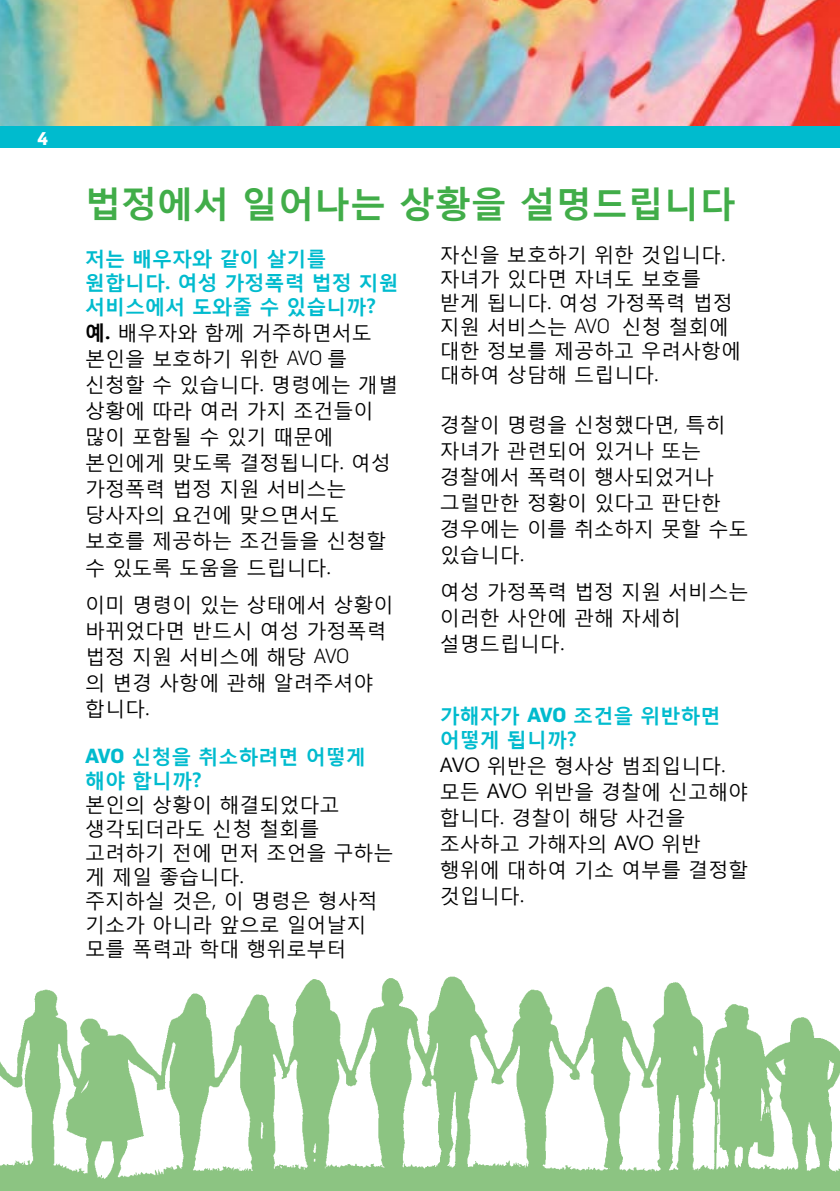
<style>
.page{position:relative;width:840px;height:1191px;background:#fff}
.page>*{position:absolute;margin:0;border:0;box-sizing:border-box;transform-origin:0 0}
.t1{font:700 36px "Malgun Gothic";color:#41ad49}
.t2{font:20px/26px "Malgun Gothic";color:#000}
.t3{font:700 20px/24px "Malgun Gothic";color:#00bbce}
.t4{font:700 18px "Flama";color:#fff}
.s1{font-weight:700}
.s2{font-family:"Flama";font-weight:300}
.s3{font-family:"Flama"}
</style>
<div class="page">
<img style="left:0;top:0;width:839px;height:126px">
<div style="left:0;top:126px;width:839px;height:21px;background:#00bbce"></div>
<img style="left:0;top:976px;width:839px;height:215px">
<p class="t4" style="left:37px;top:126px;width:13px">4</p>
<h1 class="t1" style="left:85px;top:180px;width:652px">법정에서 일어나는 상황을 설명드립니다</h1>
<p class="t3" style="left:85px;top:246px;width:315px">저는 배우자와 같이 살기를 원합니다. 여성 가정폭력 법정 지원 서비스에서 도와줄 수 있습니까?</p>
<p class="t2" style="left:85px;top:319px;width:314px"><span class="s1">예.</span> 배우자와 함께 거주하면서도 본인을 보호하기 위한 <span class="s2">AVO</span> 를 신청할 수 있습니다. 명령에는 개별 상황에 따라 여러 가지 조건들이 많이 포함될 수 있기 때문에 본인에게 맞도록 결정됩니다. 여성 가정폭력 법정 지원 서비스는 당사자의 요건에 맞으면서도 보호를 제공하는 조건들을 신청할 수 있도록 도움을 드립니다.</p>
<p class="t2" style="left:85px;top:591px;width:310px">이미 명령이 있는 상태에서 상황이 바뀌었다면 반드시 여성 가정폭력 법정 지원 서비스에 해당 <span class="s2">AVO<br></span>의 변경 사항에 관해 알려주셔야 합니다.</p>
<p class="t3" style="left:85px;top:744px;width:282px"><span class="s3">AVO</span> 신청을 취소하려면 어떻게 해야 합니까?</p>
<p class="t2" style="left:85px;top:792px;width:310px;line-height:24px">본인의 상황이 해결되었다고 생각되더라도 신청 철회를 고려하기 전에 먼저 조언을 구하는 게 제일 좋습니다.<br>주지하실 것은, 이 명령은 형사적 기소가 아니라 앞으로 일어날지 모를 폭력과 학대 행위로부터</p>
<p class="t2" style="left:439px;top:242px;width:303px;line-height:24px">자신을 보호하기 위한 것입니다. 자녀가 있다면 자녀도 보호를 받게 됩니다. 여성 가정폭력 법정 지원 서비스는 <span class="s2">AVO</span> 신청 철회에 대한 정보를 제공하고 우려사항에 대하여 상담해 드립니다.</p>
<p class="t2" style="left:439px;top:411px;width:310px">경찰이 명령을 신청했다면, 특히 자녀가 관련되어 있거나 또는 경찰에서 폭력이 행사되었거나 그럴만한 정황이 있다고 판단한 경우에는 이를 취소하지 못할 수도 있습니다.</p>
<p class="t2" style="left:439px;top:578px;width:310px">여성 가정폭력 법정 지원 서비스는 이러한 사안에 관해 자세히 설명드립니다.</p>
<p class="t3" style="left:439px;top:703px;width:282px">가해자가 <span class="s3">AVO</span> 조건을 위반하면 어떻게 됩니까?</p>
<p class="t2" style="left:439px;top:752px;width:310px">AVO 위반은 형사상 범죄입니다. 모든 AVO 위반을 경찰에 신고해야 합니다. 경찰이 해당 사건을 조사하고 가해자의 AVO 위반 행위에 대하여 기소 여부를 결정할 것입니다.</p>
</div>
